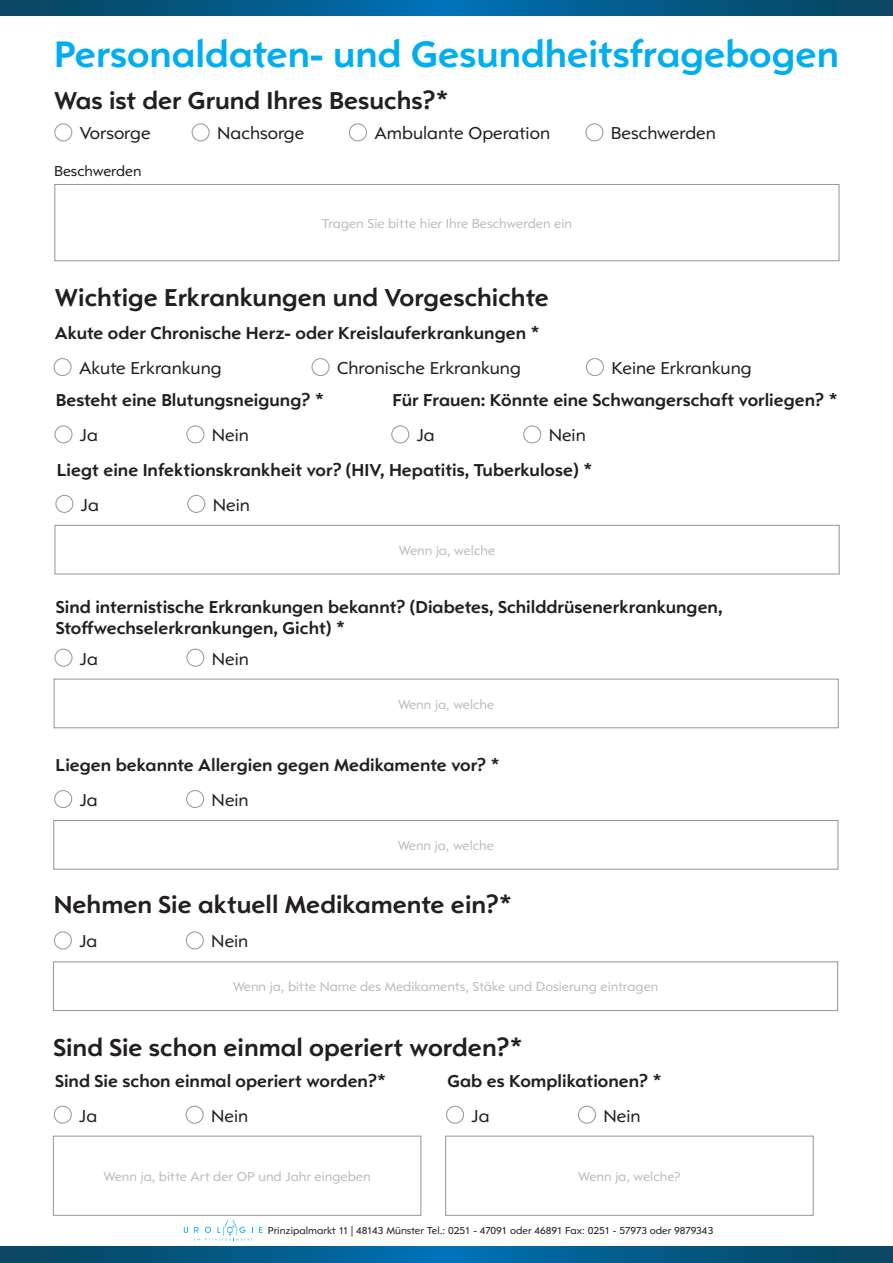
<style>
.page{position:relative;width:893px;height:1263px;background:#fff}
.page>*{position:absolute;margin:0;border:0;box-sizing:border-box;transform-origin:0 0}
.t1{font:700 38.55px "Opel Sans";color:#00aeef}
.t2{font:700 25.5px "Opel Sans";color:#231f20}
.t3{font:700 18px/21.6px "Opel Sans";color:#231f20}
.t4{font:18px "Opel Sans";color:#231f20}
.t5{font:15px "Opel Sans";color:#231f20}
.t6{font:13.5px "Opel Sans";color:#bcbdc0}
.t7{font:10.5px "Opel Sans";color:#231f20}
</style>
<div class="page">
<div style="left:55px;top:184px;width:784px;height:77px;border:1px solid #939598"></div>
<svg style="left:0;top:1246px;width:893px;height:17px;background:#035986"></svg>
<svg style="left:0;top:0;width:893px;height:15px;background:#035986"></svg>
<div style="left:349px;top:124px;width:17px;height:17px;border:1px solid #939598;border-radius:50%"></div>
<div style="left:55px;top:124px;width:17px;height:17px;border:1px solid #939598;border-radius:50%"></div>
<div style="left:192px;top:124px;width:17px;height:17px;border:1px solid #939598;border-radius:50%"></div>
<div style="left:586px;top:124px;width:17px;height:17px;border:1px solid #939598;border-radius:50%"></div>
<div style="left:586px;top:358px;width:17px;height:18px;border:1px solid #939598;border-radius:50%"></div>
<div style="left:54px;top:358px;width:17px;height:18px;border:1px solid #939598;border-radius:50%"></div>
<div style="left:312px;top:358px;width:17px;height:18px;border:1px solid #939598;border-radius:50%"></div>
<div style="left:55px;top:426px;width:17px;height:17px;border:1px solid #939598;border-radius:50%"></div>
<div style="left:187px;top:426px;width:17px;height:17px;border:1px solid #939598;border-radius:50%"></div>
<div style="left:56px;top:495px;width:17px;height:17px;border:1px solid #939598;border-radius:50%"></div>
<div style="left:188px;top:495px;width:17px;height:17px;border:1px solid #939598;border-radius:50%"></div>
<div style="left:55px;top:525px;width:784px;height:49px;border:1px solid #939598"></div>
<div style="left:55px;top:649px;width:17px;height:17px;border:1px solid #939598;border-radius:50%"></div>
<div style="left:187px;top:649px;width:17px;height:17px;border:1px solid #939598;border-radius:50%"></div>
<div style="left:54px;top:679px;width:784px;height:49px;border:1px solid #939598"></div>
<div style="left:392px;top:426px;width:17px;height:17px;border:1px solid #939598;border-radius:50%"></div>
<div style="left:524px;top:426px;width:17px;height:17px;border:1px solid #939598;border-radius:50%"></div>
<div style="left:55px;top:790px;width:17px;height:18px;border:1px solid #939598;border-radius:50%"></div>
<div style="left:187px;top:790px;width:17px;height:18px;border:1px solid #939598;border-radius:50%"></div>
<div style="left:54px;top:820px;width:784px;height:49px;border:1px solid #939598"></div>
<div style="left:54px;top:932px;width:17px;height:17px;border:1px solid #939598;border-radius:50%"></div>
<div style="left:186px;top:932px;width:17px;height:17px;border:1px solid #939598;border-radius:50%"></div>
<div style="left:53px;top:962px;width:785px;height:49px;border:1px solid #939598"></div>
<div style="left:54px;top:1106px;width:17px;height:17px;border:1px solid #939598;border-radius:50%"></div>
<div style="left:186px;top:1106px;width:17px;height:17px;border:1px solid #939598;border-radius:50%"></div>
<div style="left:53px;top:1136px;width:368px;height:79px;border:1px solid #939598"></div>
<div style="left:446px;top:1106px;width:18px;height:17px;border:1px solid #939598;border-radius:50%"></div>
<div style="left:578px;top:1106px;width:18px;height:17px;border:1px solid #939598;border-radius:50%"></div>
<div style="left:446px;top:1136px;width:367px;height:79px;border:1px solid #939598"></div>
<svg style="left:184px;top:1227px;width:4px;height:6px"></svg>
<svg style="left:259px;top:1227px;width:3px;height:6px"></svg>
<svg style="left:194px;top:1220px;width:59px;height:21px"></svg>
<h1 class="t1" style="left:54px;top:30px;width:786px">Personaldaten- und Gesundheitsfragebogen</h1>
<h2 class="t2" style="left:54px;top:84px;width:396px">Was ist der Grund Ihres Besuchs?*</h2>
<p class="t4" style="left:80px;top:123px;width:72px">Vorsorge</p>
<p class="t4" style="left:217px;top:123px;width:89px">Nachsorge</p>
<p class="t4" style="left:374px;top:123px;width:177px">Ambulante Operation</p>
<p class="t4" style="left:611px;top:123px;width:107px">Beschwerden</p>
<p class="t5" style="left:54px;top:162px;width:89px">Beschwerden</p>
<p class="t6" style="left:322px;top:215px;width:252px">Tragen Sie bitte hier Ihre Beschwerden ein</p>
<h2 class="t2" style="left:55px;top:282px;width:495px">Wichtige Erkrankungen und Vorgeschichte</h2>
<p class="t3" style="left:55px;top:322px;width:487px">Akute oder Chronische Herz- oder Kreislauferkrankungen *</p>
<p class="t4" style="left:79px;top:357px;width:144px">Akute Erkrankung</p>
<p class="t4" style="left:337px;top:357px;width:185px">Chronische Erkrankung</p>
<p class="t4" style="left:611px;top:357px;width:142px">Keine Erkrankung</p>
<p class="t3" style="left:56px;top:389px;width:270px">Besteht eine Blutungsneigung? *</p>
<p class="t4" style="left:80px;top:425px;width:19px">Ja</p>
<p class="t4" style="left:212px;top:425px;width:39px">Nein</p>
<p class="t3" style="left:57px;top:459px;width:537px">Liegt eine Infektionskrankheit vor? (HIV, Hepatitis, Tuberkulose) *</p>
<p class="t4" style="left:81px;top:494px;width:19px">Ja</p>
<p class="t4" style="left:213px;top:494px;width:39px">Nein</p>
<p class="t6" style="left:399px;top:542px;width:98px">Wenn ja, welche</p>
<p class="t3" style="left:393px;top:389px;width:447px">Für Frauen: Könnte eine Schwangerschaft vorliegen? *</p>
<p class="t4" style="left:417px;top:425px;width:19px">Ja</p>
<p class="t4" style="left:549px;top:425px;width:39px">Nein</p>
<p class="t3" style="left:56px;top:596px;width:668px">Sind internistische Erkrankungen bekannt? (Diabetes, Schilddrüsenerkrankungen,<br>Stoffwechselerkrankungen, Gicht) *</p>
<p class="t4" style="left:80px;top:648px;width:19px">Ja</p>
<p class="t4" style="left:212px;top:648px;width:39px">Nein</p>
<p class="t6" style="left:398px;top:696px;width:98px">Wenn ja, welche</p>
<p class="t3" style="left:56px;top:754px;width:446px">Liegen bekannte Allergien gegen Medikamente vor? *</p>
<p class="t4" style="left:80px;top:789px;width:19px">Ja</p>
<p class="t4" style="left:212px;top:789px;width:39px">Nein</p>
<p class="t6" style="left:398px;top:837px;width:98px">Wenn ja, welche</p>
<h2 class="t2" style="left:54px;top:889px;width:460px">Nehmen Sie aktuell Medikamente ein?*</h2>
<p class="t4" style="left:79px;top:931px;width:19px">Ja</p>
<p class="t4" style="left:211px;top:931px;width:39px">Nein</p>
<p class="t6" style="left:233px;top:979px;width:427px">Wenn ja, bitte Name des Medikaments, Stäke und Dosierung eintragen</p>
<h2 class="t2" style="left:53px;top:1032px;width:471px">Sind Sie schon einmal operiert worden?*</h2>
<p class="t3" style="left:55px;top:1070px;width:333px">Sind Sie schon einmal operiert worden?*</p>
<p class="t4" style="left:79px;top:1105px;width:19px">Ja</p>
<p class="t4" style="left:211px;top:1105px;width:39px">Nein</p>
<p class="t3" style="left:447px;top:1070px;width:216px">Gab es Komplikationen? *</p>
<p class="t4" style="left:472px;top:1105px;width:19px">Ja</p>
<p class="t4" style="left:603px;top:1105px;width:39px">Nein</p>
<p class="t6" style="left:104px;top:1168px;width:268px">Wenn ja, bitte Art der OP und Jahr eingeben</p>
<p class="t6" style="left:578px;top:1168px;width:104px">Wenn ja, welche?</p>
<p class="t7" style="left:268px;top:1224px;width:447px">Prinzipalmarkt 11 | 48143 Münster Tel.: 0251 - 47091 oder 46891 Fax: 0251 - 57973 oder 9879343</p>
</div>
